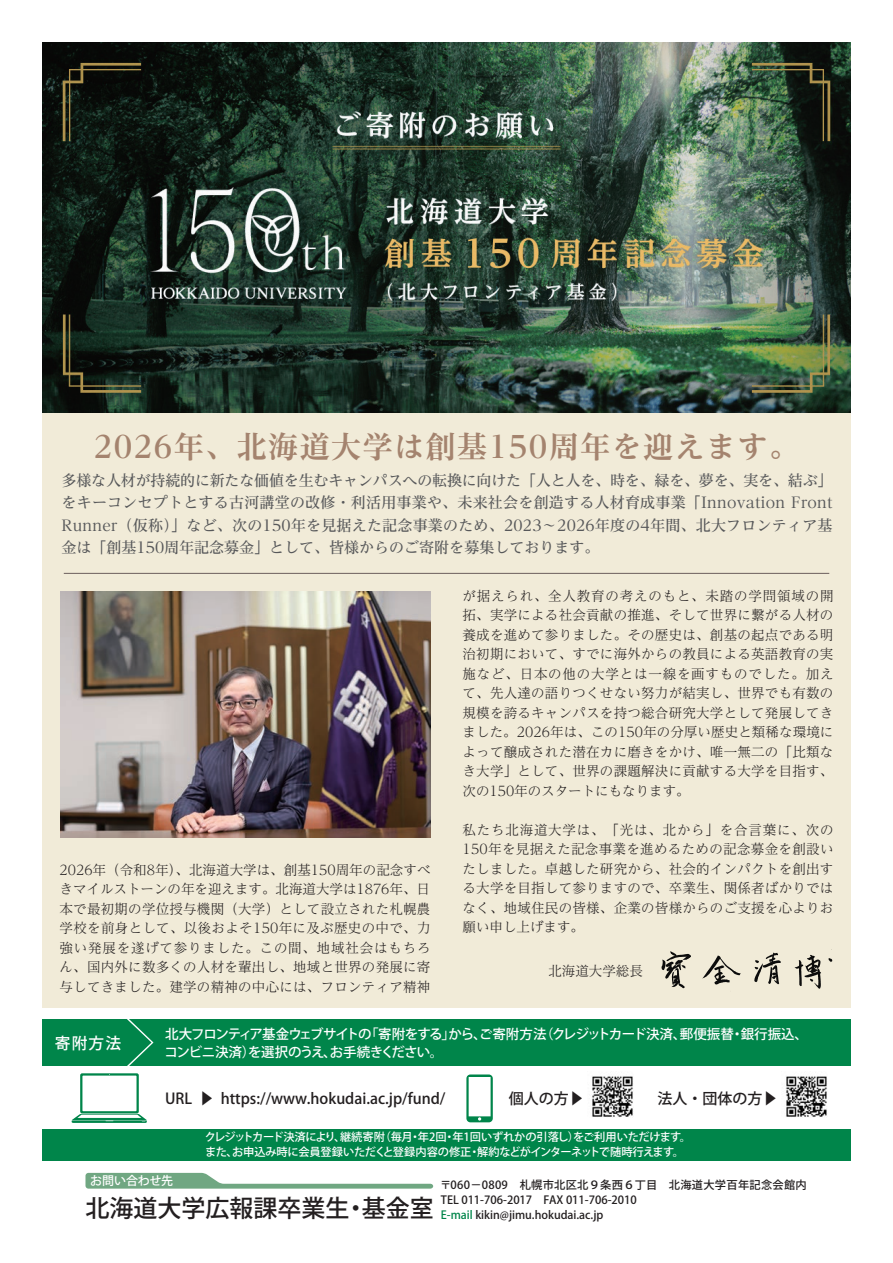
<style>
.page{position:relative;width:893px;height:1263px;background:#fff}
.page>*{position:absolute;margin:0;border:0;box-sizing:border-box;transform-origin:0 0}
.t1{font:700 30px "Reim Pro";letter-spacing:.05em;color:#a4836e}
.t2{font:500 24px "Koz Go Pro";color:#231f20}
.t3{font:500 15.75px "Koz Go Pro";color:#fff}
.t4{font:500 15px/22.5px "Reim Pro";color:#57585a;text-align:justify}
.t5{font:500 15px "Koz Go Pro";color:#231f20}
.t6{font:300 13.5px/19.5px "Reim Pro";letter-spacing:.02em;color:#231f20;text-align:justify}
.t7{font:500 13.5px/18px "Koz Go Pro";letter-spacing:-.06em;color:#fff}
.t8{font:300 13.5px "Reim Pro";color:#231f20}
.t9{font:500 12px "Koz Go Pro";letter-spacing:-.015em;color:#fff}
.t10{font:500 11.25px/15px "Koz Go Pro";color:#231f20}
.t11{font:500 11.25px/15px "Koz Go Pro";letter-spacing:-.02em;color:#fff}
.s1{color:#00854a}
</style>
<div class="page">
<div style="left:43px;top:1020px;width:807px;height:46px;background:#00854a"></div>
<svg style="left:85px;top:1173px;width:348px;height:16px"></svg>
<div style="left:43px;top:381px;width:807px;height:627px;background:#f1ebd8"></div>
<svg style="left:72px;top:1019px;width:81px;height:104px"></svg>
<div style="left:43px;top:1129px;width:807px;height:31px;background:#00854a"></div>
<img style="left:661px;top:949px;width:172px;height:40px">
<hr style="left:64px;top:573px;width:765px;height:1px;background:#6b5e5c">
<img style="left:43px;top:43px;width:807px;height:370px">
<img style="left:61px;top:592px;width:369px;height:246px">
<img style="left:785px;top:1076px;width:42px;height:41px">
<img style="left:592px;top:1076px;width:41px;height:41px">
<svg style="left:466px;top:1075px;width:27px;height:47px"></svg>
<h1 class="t1" style="left:94px;top:422px;width:707px">2026年、北海道大学は創基150周年を迎えます。</h1>
<p class="t4" style="left:62px;top:469px;width:772px">多様な人材が持続的に新たな価値を生むキャンパスへの転換に向けた「人と人を、時を、緑を、夢を、実を、結ぶ」をキーコンセプトとする古河講堂の改修・利活用事業や、未来社会を創造する人材育成事業「Innovation Front Runner（仮称）」など、次の150年を見据えた記念事業のため、2023～2026年度の4年間、北大フロンティア基金は「創基150周年記念募金」として、皆様からのご寄附を募集しております。</p>
<p class="t6" style="left:60px;top:860px;width:372px">2026年（令和8年）、北海道大学は、創基150周年の記念すべきマイルストーンの年を迎えます。北海道大学は1876年、日本で最初期の学位授与機関（大学）として設立された札幌農学校を前身として、以後およそ150年に及ぶ歴史の中で、力強い発展を遂げて参りました。この間、地域社会はもちろん、国内外に数多くの人材を輩出し、地域と世界の発展に寄与してきました。建学の精神の中心には、フロンティア精神</p>
<p class="t6" style="left:462px;top:586px;width:372px">が据えられ、全人教育の考えのもと、未踏の学問領域の開拓、実学による社会貢献の推進、そして世界に繋がる人材の養成を進めて参りました。その歴史は、創基の起点である明治初期において、すでに海外からの教員による英語教育の実施など、日本の他の大学とは一線を画すものでした。加えて、先人達の語りつくせない努力が結実し、世界でも有数の規模を誇るキャンパスを持つ総合研究大学として発展してきました。2026年は、この150年の分厚い歴史と類稀な環境によって醸成された潜在カに磨きをかけ、唯一無二の「比類なき大学」として、世界の課題解決に貢献する大学を目指す、次の150年のスタートにもなります。</p>
<p class="t6" style="left:462px;top:820px;width:372px">私たち北海道大学は、「光は、北から」を合言葉に、次の150年を見据えた記念事業を進めるための記念募金を創設いたしました。卓越した研究から、社会的インパクトを創出する大学を目指して参りますので、卒業生、関係者ばかりではなく、地域住民の皆様、企業の皆様からのご支援を心よりお願い申し上げます。</p>
<p class="t8" style="left:548px;top:959px;width:96px">北海道大学総長</p>
<p class="t3" style="left:55px;top:1033px;width:68px">寄附方法</p>
<p class="t7" style="left:164px;top:1026px;width:645px">北大フロンティア基金ウェブサイトの「寄附をする」から、ご寄附方法（クレジットカード決済、郵便振替・銀行振込、コンビニ決済）を選択のうえ、お手続きください。</p>
<p class="t5" style="left:165px;top:1088px;width:282px">URL ▶ https://www.hokudai.ac.jp/fund/</p>
<p class="t5" style="left:509px;top:1088px;width:76px">個人の方▶</p>
<p class="t5" style="left:657px;top:1088px;width:122px">法人・団体の方▶</p>
<p class="t11" style="left:205px;top:1130px;width:488px">クレジットカード決済により、継続寄附（毎月・年2回・年1回いずれかの引落し）をご利用いただけます。また、お申込み時に会員登録いただくと登録内容の修正・解約などがインターネットで随時行えます。</p>
<p class="t9" style="left:90px;top:1173px;width:84px">お問い合わせ先</p>
<h2 class="t2" style="left:86px;top:1193px;width:350px">北海道大学広報課卒業生・基金室</h2>
<p class="t10" style="left:440px;top:1178px;width:368px">〒060－0809　札幌市北区北９条西６丁目　北海道大学百年記念会館内<br>TEL 011-706-2017　FAX 011-706-2010<br><span class="s1">E-mail</span> kikin@jimu.hokudai.ac.jp</p>
</div>
